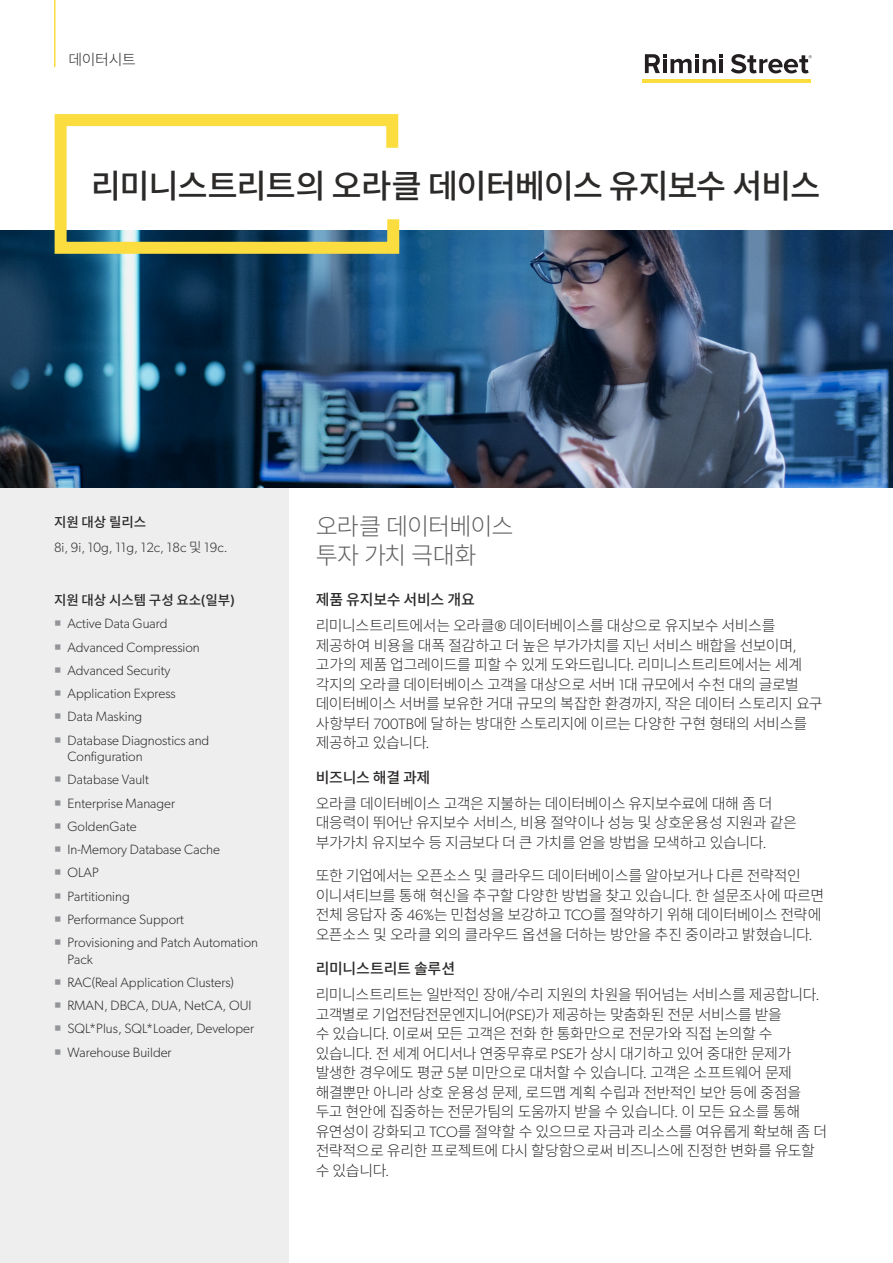
<style>
.page{position:relative;width:893px;height:1263px;background:#fff}
.page>*{position:absolute;margin:0;border:0;box-sizing:border-box;transform-origin:0 0}
.Title_Med_27_30{font:500 33px "Source Han Sans KR";letter-spacing:-.045em;color:#2c2a29}
.Intro_Large_Light_16{font:300 24px/28.5px "Source Han Sans KR";letter-spacing:-.04em;color:#615f5f}
.Body_Copy_Light_10_1{font:300 15px/19.5px "Source Han Sans KR";letter-spacing:-.025em;color:#2c2a29}
.Body_Title_Med_10_14{font:500 15px "Source Han Sans KR";letter-spacing:-.02em;color:#2c2a29}
.Sidebar_Copy_Light_9{font:300 13.5px/16.5px "Gibson";color:#2c2a29}
.Sidebar_Title_Med_9{font:500 13.5px "Source Han Sans KR";color:#2c2a29}
.s1{font-family:"Source Han Sans KR"}
.s2{font-family:"Gibson"}
</style>
<div class="page">
<svg style="left:645px;top:54px;width:78px;height:19px"></svg>
<hr style="left:719px;top:59px;width:4px;height:14px;background:#231f20">
<svg style="left:731px;top:54px;width:81px;height:19px"></svg>
<hr style="left:642px;top:79px;width:169px;height:4px;background:#fbdd40">
<hr style="left:54px;top:0;width:2px;height:67px;background:#fbdd40">
<div style="left:0;top:487px;width:289px;height:776px;background:#eeeeef"></div>
<img style="left:0;top:231px;width:893px;height:256px">
<svg style="left:49px;top:114px;width:356px;height:146px"></svg>
<p class="Body_Copy_Light_10_1" style="left:69px;top:50px;width:69px">데이터시트</p>
<p class="Title_Med_27_30" style="left:91px;top:167px;width:731px">리미니스트리트의 오라클 데이터베이스 유지보수 서비스</p>
<p class="Sidebar_Title_Med_9" style="left:54px;top:514px;width:94px">지원 대상 릴리스</p>
<p class="Sidebar_Copy_Light_9" style="left:54px;top:539px;width:175px">8i, 9i, 10g, 11g, 12c, 18c <span class="s1">및</span> 19c.</p>
<p class="Sidebar_Title_Med_9" style="left:54px;top:592px;width:182px">지원 대상 시스템 구성 요소<span class="s2">(</span>일부<span class="s2">)</span></p>
<p class="Sidebar_Copy_Light_9" style="left:68px;top:615px;width:102px">Active Data Guard</p>
<p class="Sidebar_Copy_Light_9" style="left:68px;top:638px;width:134px">Advanced Compression</p>
<p class="Sidebar_Copy_Light_9" style="left:68px;top:662px;width:104px">Advanced Security</p>
<p class="Sidebar_Copy_Light_9" style="left:68px;top:685px;width:110px">Application Express</p>
<p class="Sidebar_Copy_Light_9" style="left:68px;top:708px;width:76px">Data Masking</p>
<p class="Sidebar_Copy_Light_9" style="left:68px;top:731px;width:143px">Database Diagnostics and<br>Configuration</p>
<p class="Sidebar_Copy_Light_9" style="left:68px;top:771px;width:83px">Database Vault</p>
<p class="Sidebar_Copy_Light_9" style="left:68px;top:794px;width:109px">Enterprise Manager</p>
<p class="Sidebar_Copy_Light_9" style="left:68px;top:818px;width:71px">GoldenGate</p>
<p class="Sidebar_Copy_Light_9" style="left:68px;top:841px;width:154px">In-Memory Database Cache</p>
<p class="Sidebar_Copy_Light_9" style="left:68px;top:864px;width:33px">OLAP</p>
<p class="Sidebar_Copy_Light_9" style="left:68px;top:887px;width:64px">Partitioning</p>
<p class="Sidebar_Copy_Light_9" style="left:68px;top:911px;width:118px">Performance Support</p>
<p class="Sidebar_Copy_Light_9" style="left:68px;top:934px;width:192px">Provisioning and Patch Automation<br>Pack</p>
<p class="Sidebar_Copy_Light_9" style="left:68px;top:974px;width:168px">RAC(Real Application Clusters)</p>
<p class="Sidebar_Copy_Light_9" style="left:68px;top:997px;width:185px">RMAN, DBCA, DUA, NetCA, OUI</p>
<p class="Sidebar_Copy_Light_9" style="left:68px;top:1020px;width:188px">SQL*Plus, SQL*Loader, Developer</p>
<p class="Sidebar_Copy_Light_9" style="left:68px;top:1043px;width:106px">Warehouse Builder</p>
<p class="Intro_Large_Light_16" style="left:316px;top:513px;width:199px">오라클 데이터베이스 투자 가치 극대화</p>
<p class="Body_Title_Med_10_14" style="left:316px;top:591px;width:161px">제품 유지보수 서비스 개요</p>
<p class="Body_Copy_Light_10_1" style="left:316px;top:616px;width:509px">리미니스트리트에서는 오라클<span class="s2">®</span> 데이터베이스를 대상으로 유지보수 서비스를 제공하여 비용을 대폭 절감하고 더 높은 부가가치를 지닌 서비스 배합을 선보이며<span class="s2">, </span>고가의 제품 업그레이드를 피할 수 있게 도와드립니다<span class="s2">.</span> 리미니스트리트에서는 세계 각지의 오라클 데이터베이스 고객을 대상으로 서버 <span class="s2">1</span>대 규모에서 수천 대의 글로벌 데이터베이스 서버를 보유한 거대 규모의 복잡한 환경까지<span class="s2">,</span> 작은 데이터 스토리지 요구 사항부터 <span class="s2">700TB</span>에 달하는 방대한 스토리지에 이르는 다양한 구현 형태의 서비스를 제공하고 있습니다<span class="s2">.</span></p>
<p class="Body_Title_Med_10_14" style="left:316px;top:769px;width:116px">비즈니스 해결 과제</p>
<p class="Body_Copy_Light_10_1" style="left:316px;top:794px;width:483px">오라클 데이터베이스 고객은 지불하는 데이터베이스 유지보수료에 대해 좀 더 대응력이 뛰어난 유지보수 서비스<span class="s2">,</span> 비용 절약이나 성능 및 상호운용성 지원과 같은 부가가치 유지보수 등 지금보다 더 큰 가치를 얻을 방법을 모색하고 있습니다<span class="s2">.</span></p>
<p class="Body_Copy_Light_10_1" style="left:316px;top:866px;width:510px">또한 기업에서는 오픈소스 및 클라우드 데이터베이스를 알아보거나 다른 전략적인 이니셔티브를 통해 혁신을 추구할 다양한 방법을 찾고 있습니다<span class="s2">.</span> 한 설문조사에 따르면 전체 응답자 중 <span class="s2">46%</span>는 민첩성을 보강하고 <span class="s2">TCO</span>를 절약하기 위해 데이터베이스 전략에 오픈소스 및 오라클 외의 클라우드 옵션을 더하는 방안을 추진 중이라고 밝혔습니다<span class="s2">.</span></p>
<p class="Body_Title_Med_10_14" style="left:316px;top:960px;width:141px">리미니스트리트 솔루션</p>
<p class="Body_Copy_Light_10_1" style="left:316px;top:985px;width:513px">리미니스트리트는 일반적인 장애<span class="s2">/</span>수리 지원의 차원을 뛰어넘는 서비스를 제공합니다<span class="s2">. </span>고객별로 기업전담전문엔지니어<span class="s2">(PSE)</span>가 제공하는 맞춤화된 전문 서비스를 받을<br>수 있습니다<span class="s2">.</span> 이로써 모든 고객은 전화 한 통화만으로 전문가와 직접 논의할 수 있습니다<span class="s2">.</span> 전 세계 어디서나 연중무휴로 <span class="s2">PSE</span>가 상시 대기하고 있어 중대한 문제가 발생한 경우에도 평균 <span class="s2">5</span>분 미만으로 대처할 수 있습니다<span class="s2">.</span> 고객은 소프트웨어 문제 해결뿐만 아니라 상호 운용성 문제<span class="s2">,</span> 로드맵 계획 수립과 전반적인 보안 등에 중점을 두고 현안에 집중하는 전문가팀의 도움까지 받을 수 있습니다<span class="s2">.</span> 이 모든 요소를 통해 유연성이 강화되고 <span class="s2">TCO</span>를 절약할 수 있으므로 자금과 리소스를 여유롭게 확보해 좀 더 전략적으로 유리한 프로젝트에 다시 할당함으로써 비즈니스에 진정한 변화를 유도할 수 있습니다<span class="s2">.</span></p>
</div>
